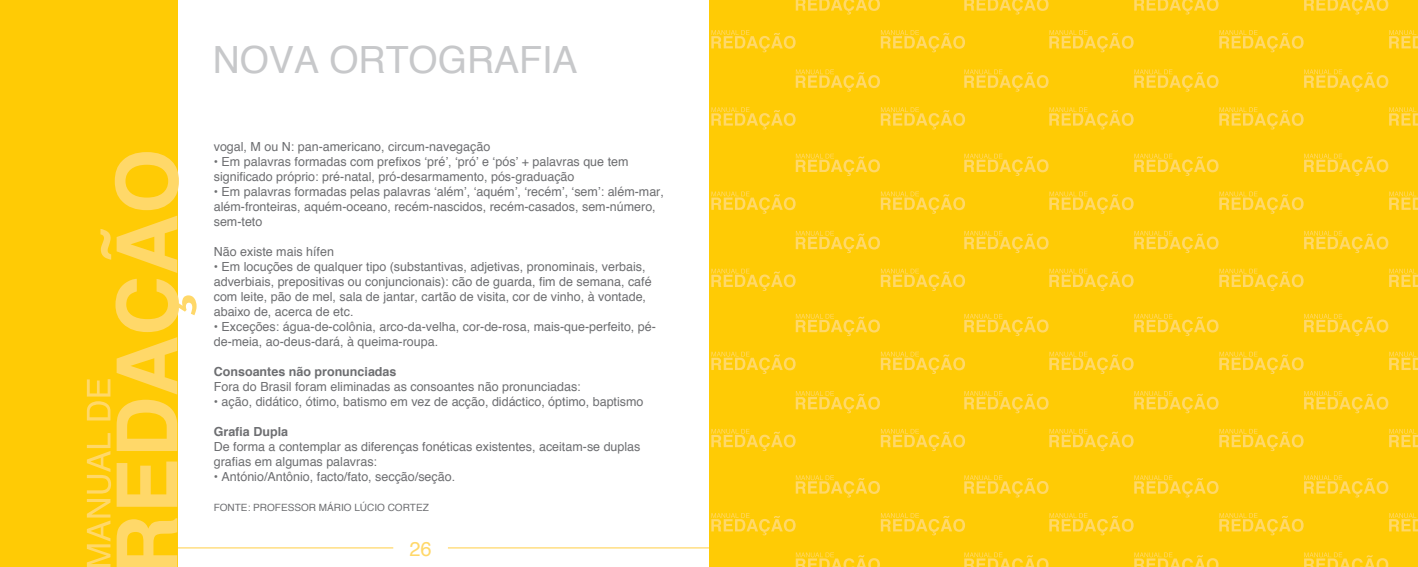
<style>
.page{position:relative;width:1418px;height:567px;background:#fff}
.page>*{position:absolute;margin:0;border:0;box-sizing:border-box;transform-origin:0 0}
.t1{font:37.5px "Helvetica";color:#c7c8ca}
.t2{font:20px "Helvetica";color:#ffd869}
.t3{font:12.5px/15px "Helvetica";color:#6d6e71}
.t4{font:700 12.5px "Helvetica";color:#6d6e71}
.t5{font:10px "Helvetica";color:#6d6e71}
</style>
<div class="page">
<hr style="left:0;top:547px;width:393px;height:1px;background:#ffd869">
<hr style="left:448px;top:547px;width:261px;height:1px;background:#ffd869">
<div style="left:709px;top:0;width:708px;height:567px;background:#ffcb05"></div>
<svg style="left:795px;top:0;width:85px;height:15px"></svg>
<svg style="left:1304px;top:0;width:84px;height:15px"></svg>
<svg style="left:964px;top:0;width:84px;height:15px"></svg>
<svg style="left:1134px;top:0;width:84px;height:15px"></svg>
<svg style="left:711px;top:30px;width:84px;height:22px"></svg>
<svg style="left:880px;top:30px;width:85px;height:22px"></svg>
<svg style="left:1389px;top:30px;width:28px;height:19px"></svg>
<svg style="left:1049px;top:30px;width:84px;height:22px"></svg>
<svg style="left:1219px;top:30px;width:84px;height:22px"></svg>
<svg style="left:795px;top:69px;width:85px;height:23px"></svg>
<svg style="left:1304px;top:69px;width:84px;height:23px"></svg>
<svg style="left:964px;top:69px;width:84px;height:23px"></svg>
<svg style="left:1134px;top:69px;width:84px;height:23px"></svg>
<svg style="left:711px;top:107px;width:84px;height:23px"></svg>
<svg style="left:880px;top:107px;width:85px;height:23px"></svg>
<svg style="left:1389px;top:107px;width:28px;height:19px"></svg>
<svg style="left:1049px;top:107px;width:84px;height:23px"></svg>
<svg style="left:1219px;top:107px;width:84px;height:23px"></svg>
<svg style="left:795px;top:154px;width:85px;height:22px"></svg>
<svg style="left:1304px;top:154px;width:84px;height:22px"></svg>
<svg style="left:964px;top:154px;width:84px;height:22px"></svg>
<svg style="left:1134px;top:154px;width:84px;height:22px"></svg>
<svg style="left:711px;top:192px;width:84px;height:22px"></svg>
<svg style="left:880px;top:192px;width:85px;height:22px"></svg>
<svg style="left:1389px;top:192px;width:28px;height:18px"></svg>
<svg style="left:1049px;top:192px;width:84px;height:22px"></svg>
<svg style="left:1219px;top:192px;width:84px;height:22px"></svg>
<svg style="left:795px;top:231px;width:85px;height:22px"></svg>
<svg style="left:1304px;top:231px;width:84px;height:22px"></svg>
<svg style="left:964px;top:231px;width:84px;height:22px"></svg>
<svg style="left:1134px;top:231px;width:84px;height:22px"></svg>
<svg style="left:711px;top:269px;width:84px;height:22px"></svg>
<svg style="left:880px;top:269px;width:85px;height:22px"></svg>
<svg style="left:1389px;top:269px;width:28px;height:18px"></svg>
<svg style="left:1049px;top:269px;width:84px;height:22px"></svg>
<svg style="left:1219px;top:269px;width:84px;height:22px"></svg>
<svg style="left:795px;top:314px;width:85px;height:22px"></svg>
<svg style="left:1304px;top:314px;width:84px;height:22px"></svg>
<svg style="left:964px;top:314px;width:84px;height:22px"></svg>
<svg style="left:1134px;top:314px;width:84px;height:22px"></svg>
<svg style="left:711px;top:352px;width:84px;height:22px"></svg>
<svg style="left:880px;top:352px;width:85px;height:22px"></svg>
<svg style="left:1389px;top:352px;width:28px;height:18px"></svg>
<svg style="left:1049px;top:352px;width:84px;height:22px"></svg>
<svg style="left:1219px;top:352px;width:84px;height:22px"></svg>
<svg style="left:795px;top:391px;width:85px;height:22px"></svg>
<svg style="left:1304px;top:391px;width:84px;height:22px"></svg>
<svg style="left:964px;top:391px;width:84px;height:22px"></svg>
<svg style="left:1134px;top:391px;width:84px;height:22px"></svg>
<svg style="left:711px;top:429px;width:84px;height:22px"></svg>
<svg style="left:880px;top:429px;width:85px;height:22px"></svg>
<svg style="left:1389px;top:429px;width:28px;height:19px"></svg>
<svg style="left:1049px;top:429px;width:84px;height:22px"></svg>
<svg style="left:1219px;top:429px;width:84px;height:22px"></svg>
<svg style="left:795px;top:475px;width:85px;height:22px"></svg>
<svg style="left:1304px;top:475px;width:84px;height:22px"></svg>
<svg style="left:964px;top:475px;width:84px;height:22px"></svg>
<svg style="left:1134px;top:475px;width:84px;height:22px"></svg>
<svg style="left:711px;top:513px;width:84px;height:22px"></svg>
<svg style="left:880px;top:513px;width:85px;height:22px"></svg>
<svg style="left:1389px;top:513px;width:28px;height:19px"></svg>
<svg style="left:1049px;top:513px;width:84px;height:22px"></svg>
<svg style="left:1219px;top:513px;width:84px;height:22px"></svg>
<svg style="left:795px;top:552px;width:85px;height:15px"></svg>
<svg style="left:1304px;top:552px;width:84px;height:15px"></svg>
<svg style="left:964px;top:552px;width:84px;height:15px"></svg>
<svg style="left:1134px;top:552px;width:84px;height:15px"></svg>
<div style="left:0;top:0;width:177px;height:567px;background:#ffcb05"></div>
<svg style="left:87px;top:152px;width:109px;height:415px"></svg>
<h1 class="t1" style="left:213px;top:36px;width:366px">NOVA ORTOGRAFIA</h1>
<p class="t3" style="left:214px;top:139px;width:278px">vogal, M ou N: pan-americano, circum-navegação</p>
<p class="t3" style="left:214px;top:154px;width:416px">• Em palavras formadas com prefixos ‘pré’, ‘pró’ e ‘pós’ + palavras que tem significado próprio: pré-natal, pró-desarmamento, pós-graduação</p>
<p class="t3" style="left:214px;top:184px;width:451px">• Em palavras formadas pelas palavras ‘além’, ‘aquém’, ‘recém’, ‘sem’: além-mar, além-fronteiras, aquém-oceano, recém-nascidos, recém-casados, sem-número, sem-teto</p>
<p class="t3" style="left:214px;top:244px;width:122px">Não existe mais hífen</p>
<p class="t3" style="left:214px;top:259px;width:439px">• Em locuções de qualquer tipo (substantivas, adjetivas, pronominais, verbais, adverbiais, prepositivas ou conjuncionais): cão de guarda, fim de semana, café com leite, pão de mel, sala de jantar, cartão de visita, cor de vinho, à vontade, abaixo de, acerca de etc.</p>
<p class="t3" style="left:214px;top:319px;width:444px">• Exceções: água-de-colônia, arco-da-velha, cor-de-rosa, mais-que-perfeito, pé&shy;de-meia, ao-deus-dará, à queima-roupa.</p>
<p class="t4" style="left:214px;top:364px;width:184px">Consoantes não pronunciadas</p>
<p class="t3" style="left:214px;top:379px;width:368px">Fora do Brasil foram eliminadas as consoantes não pronunciadas:</p>
<p class="t3" style="left:214px;top:394px;width:431px">• ação, didático, ótimo, batismo em vez de acção, didáctico, óptimo, baptismo</p>
<p class="t4" style="left:214px;top:424px;width:76px">Grafia Dupla</p>
<p class="t3" style="left:214px;top:439px;width:428px">De forma a contemplar as diferenças fonéticas existentes, aceitam-se duplas grafias em algumas palavras:</p>
<p class="t3" style="left:214px;top:469px;width:243px">• António/Antônio, facto/fato, secção/seção.</p>
<p class="t5" style="left:214px;top:502px;width:217px">FONTE: PROFESSOR MÁRIO LÚCIO CORTEZ</p>
<h2 class="t2" style="left:409px;top:536px;width:24px">26</h2>
</div>
